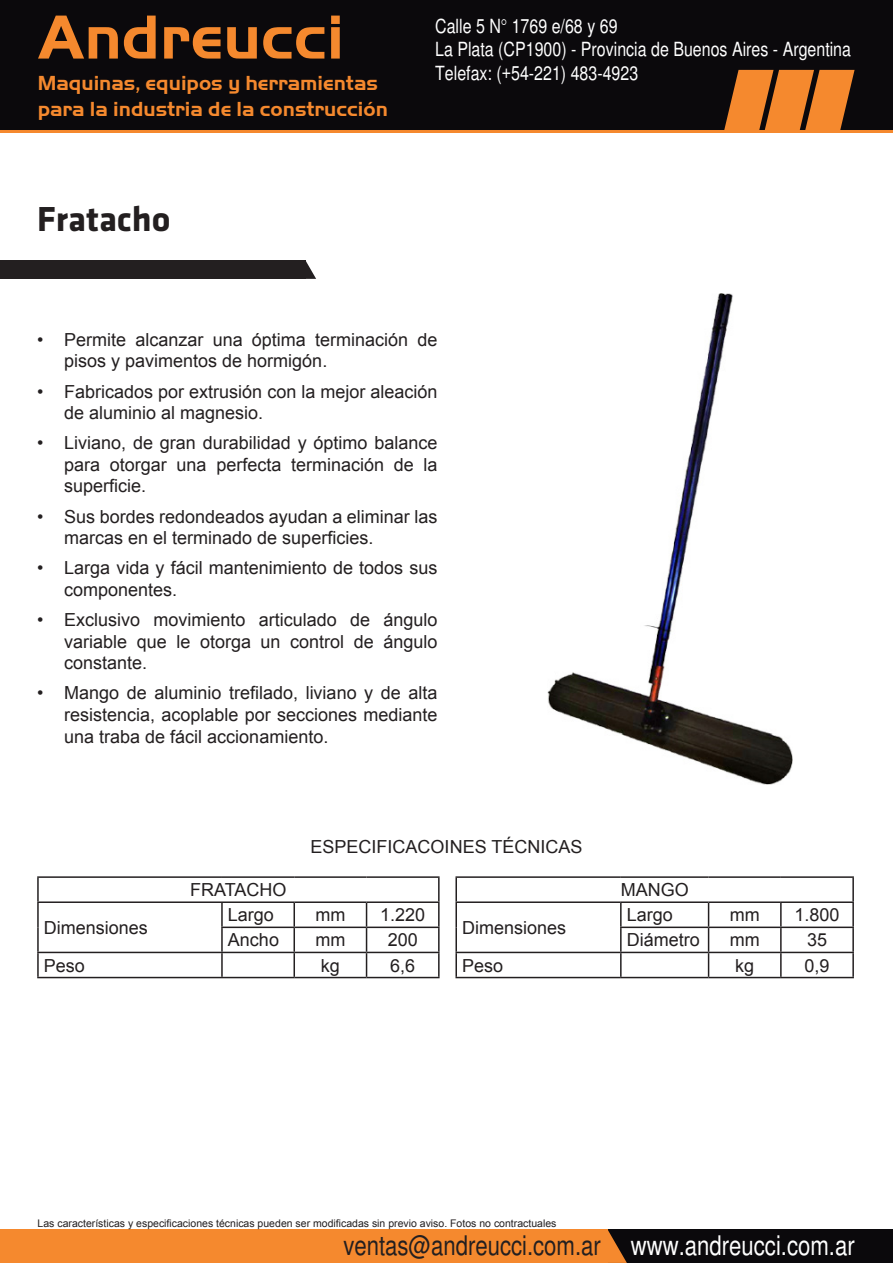
<style>
.page{position:relative;width:893px;height:1263px;background:#fff}
.page>*{position:absolute;margin:0;border:0;box-sizing:border-box;transform-origin:0 0}
.t1{font:700 64.5px "Handel Got D";color:#f5892e}
.t2{font:700 36px "Klavika";color:#231f20}
.t3{font:condensed 27px "Helvetica";color:#231f20}
.t4{font:condensed 27px "Helvetica";color:#fff}
.t5{font:700 21px "Handel Got D";color:#f5892e}
.t6{font:condensed 19.5px "Helvetica";color:#fff}
.t7{font:18px/21.6px "Arial";color:#231f20}
.t8{font:10.5px "Arial";color:#231f20}
</style>
<div class="page">
<hr style="left:37px;top:876px;width:185px;height:2px;background:#231f20">
<hr style="left:37px;top:878px;width:2px;height:23px;background:#231f20">
<hr style="left:222px;top:876px;width:72px;height:2px;background:#231f20">
<hr style="left:294px;top:876px;width:73px;height:2px;background:#231f20">
<hr style="left:367px;top:876px;width:73px;height:2px;background:#231f20">
<hr style="left:438px;top:878px;width:2px;height:23px;background:#231f20">
<hr style="left:37px;top:901px;width:185px;height:2px;background:#231f20">
<hr style="left:37px;top:903px;width:2px;height:24px;background:#231f20">
<hr style="left:222px;top:901px;width:72px;height:2px;background:#231f20">
<hr style="left:221px;top:903px;width:2px;height:23px;background:#231f20">
<hr style="left:294px;top:901px;width:73px;height:2px;background:#231f20">
<hr style="left:293px;top:903px;width:2px;height:23px;background:#231f20">
<hr style="left:367px;top:901px;width:73px;height:2px;background:#231f20">
<hr style="left:438px;top:903px;width:2px;height:23px;background:#231f20">
<hr style="left:37px;top:927px;width:2px;height:25px;background:#231f20">
<hr style="left:221px;top:926px;width:73px;height:2px;background:#231f20">
<hr style="left:221px;top:928px;width:2px;height:24px;background:#231f20">
<hr style="left:294px;top:926px;width:73px;height:2px;background:#231f20">
<hr style="left:293px;top:928px;width:2px;height:24px;background:#231f20">
<hr style="left:367px;top:926px;width:73px;height:2px;background:#231f20">
<hr style="left:438px;top:928px;width:2px;height:24px;background:#231f20">
<hr style="left:37px;top:952px;width:185px;height:1px;background:#231f20">
<hr style="left:37px;top:953px;width:2px;height:24px;background:#231f20">
<hr style="left:222px;top:952px;width:72px;height:1px;background:#231f20">
<hr style="left:221px;top:953px;width:2px;height:24px;background:#231f20">
<hr style="left:294px;top:952px;width:73px;height:1px;background:#231f20">
<hr style="left:293px;top:953px;width:2px;height:24px;background:#231f20">
<hr style="left:367px;top:952px;width:73px;height:1px;background:#231f20">
<svg style="left:366px;top:903px;width:1px;height:74px"></svg>
<hr style="left:438px;top:953px;width:2px;height:24px;background:#231f20">
<hr style="left:37px;top:977px;width:185px;height:1px;background:#231f20">
<hr style="left:222px;top:977px;width:72px;height:1px;background:#231f20">
<hr style="left:294px;top:977px;width:73px;height:1px;background:#231f20">
<hr style="left:367px;top:977px;width:73px;height:1px;background:#231f20">
<hr style="left:455px;top:876px;width:166px;height:2px;background:#231f20">
<hr style="left:455px;top:878px;width:2px;height:23px;background:#231f20">
<hr style="left:621px;top:876px;width:88px;height:2px;background:#231f20">
<hr style="left:709px;top:876px;width:72px;height:2px;background:#231f20">
<hr style="left:781px;top:876px;width:73px;height:2px;background:#231f20">
<hr style="left:852px;top:878px;width:2px;height:23px;background:#231f20">
<hr style="left:455px;top:901px;width:166px;height:2px;background:#231f20">
<hr style="left:455px;top:903px;width:2px;height:24px;background:#231f20">
<hr style="left:621px;top:901px;width:88px;height:2px;background:#231f20">
<hr style="left:620px;top:903px;width:2px;height:23px;background:#231f20">
<hr style="left:709px;top:901px;width:72px;height:2px;background:#231f20">
<hr style="left:781px;top:901px;width:73px;height:2px;background:#231f20">
<hr style="left:780px;top:903px;width:2px;height:23px;background:#231f20">
<hr style="left:852px;top:903px;width:2px;height:23px;background:#231f20">
<hr style="left:455px;top:927px;width:2px;height:25px;background:#231f20">
<hr style="left:620px;top:926px;width:89px;height:2px;background:#231f20">
<hr style="left:620px;top:928px;width:2px;height:24px;background:#231f20">
<hr style="left:709px;top:926px;width:72px;height:2px;background:#231f20">
<hr style="left:781px;top:926px;width:73px;height:2px;background:#231f20">
<hr style="left:780px;top:928px;width:2px;height:24px;background:#231f20">
<hr style="left:852px;top:928px;width:2px;height:24px;background:#231f20">
<hr style="left:455px;top:952px;width:166px;height:1px;background:#231f20">
<hr style="left:455px;top:953px;width:2px;height:24px;background:#231f20">
<hr style="left:621px;top:952px;width:88px;height:1px;background:#231f20">
<hr style="left:620px;top:953px;width:2px;height:24px;background:#231f20">
<hr style="left:709px;top:952px;width:72px;height:1px;background:#231f20">
<svg style="left:708px;top:903px;width:1px;height:74px"></svg>
<hr style="left:781px;top:952px;width:73px;height:1px;background:#231f20">
<hr style="left:780px;top:953px;width:2px;height:24px;background:#231f20">
<hr style="left:852px;top:953px;width:2px;height:24px;background:#231f20">
<hr style="left:455px;top:977px;width:166px;height:1px;background:#231f20">
<hr style="left:621px;top:977px;width:88px;height:1px;background:#231f20">
<hr style="left:709px;top:977px;width:72px;height:1px;background:#231f20">
<hr style="left:781px;top:977px;width:73px;height:1px;background:#231f20">
<div style="left:600px;top:1230px;width:293px;height:33px;background:#0b090c"></div>
<div style="left:0;top:1230px;width:608px;height:33px;background:#f5892e"></div>
<svg style="left:608px;top:1230px;width:19px;height:33px"></svg>
<div style="left:0;top:261px;width:306px;height:18px;background:#231f20"></div>
<svg style="left:306px;top:261px;width:10px;height:18px"></svg>
<img style="left:547px;top:294px;width:245px;height:491px">
<div style="left:0;top:0;width:893px;height:131px;background:#0b090c"></div>
<svg style="left:724px;top:70px;width:130px;height:60px"></svg>
<hr style="left:0;top:130px;width:893px;height:2px;background:#f5892e">
<p class="t1" style="left:38px;top:1px;width:308px">Andreucci</p>
<p class="t5" style="left:38px;top:71px;width:342px">Maquinas, equipos y herramientas</p>
<p class="t5" style="left:38px;top:97px;width:352px">para la industria de la construcción</p>
<p class="t2" style="left:37px;top:199px;width:135px">Fratacho</p>
<p class="t6" style="left:435px;top:15px;width:184px">Calle 5 N° 1769 e/68 y 69</p>
<p class="t6" style="left:435px;top:38px;width:417px">La Plata (CP1900) - Provincia de Buenos Aires - Argentina</p>
<p class="t6" style="left:435px;top:61px;width:205px">Telefax: (+54-221) 483-4923</p>
<p class="t7" style="left:64px;top:329px;width:375px;text-indent:-27px">• Permite alcanzar una óptima terminación de pisos y pavimentos de hormigón.</p>
<p class="t7" style="left:64px;top:381px;width:375px;text-indent:-27px">• Fabricados por extrusión con la mejor aleación de aluminio al magnesio.</p>
<p class="t7" style="left:64px;top:432px;width:375px;text-align:justify;text-indent:-27px">• Liviano, de gran durabilidad y óptimo balance para otorgar una perfecta terminación de la superficie.</p>
<p class="t7" style="left:64px;top:506px;width:375px;text-indent:-27px">• Sus bordes redondeados ayudan a eliminar las marcas en el terminado de superficies.</p>
<p class="t7" style="left:64px;top:557px;width:375px;text-indent:-27px">• Larga vida y fácil mantenimiento de todos sus componentes.</p>
<p class="t7" style="left:64px;top:609px;width:375px;text-align:justify;text-indent:-27px">• Exclusivo movimiento articulado de ángulo variable que le otorga un control de ángulo constante.</p>
<p class="t7" style="left:64px;top:682px;width:375px;text-align:justify;text-indent:-27px">• Mango de aluminio trefilado, liviano y de alta resistencia, acoplable por secciones mediante una traba de fácil accionamiento.</p>
<p class="t7" style="left:44px;top:917px;width:106px">Dimensiones</p>
<p class="t7" style="left:190px;top:879px;width:98px">FRATACHO</p>
<p class="t7" style="left:311px;top:836px;width:273px">ESPECIFICACOINES TÉCNICAS</p>
<p class="t7" style="left:228px;top:904px;width:48px">Largo</p>
<p class="t7" style="left:315px;top:904px;width:31px">mm</p>
<p class="t7" style="left:380px;top:904px;width:47px">1.220</p>
<p class="t7" style="left:228px;top:929px;width:53px">Ancho</p>
<p class="t7" style="left:315px;top:929px;width:31px">mm</p>
<p class="t7" style="left:388px;top:929px;width:32px">200</p>
<p class="t7" style="left:462px;top:917px;width:106px">Dimensiones</p>
<p class="t7" style="left:621px;top:879px;width:70px">MANGO</p>
<p class="t7" style="left:627px;top:904px;width:48px">Largo</p>
<p class="t7" style="left:730px;top:904px;width:31px">mm</p>
<p class="t7" style="left:794px;top:904px;width:47px">1.800</p>
<p class="t7" style="left:627px;top:929px;width:75px">Diámetro</p>
<p class="t7" style="left:730px;top:929px;width:31px">mm</p>
<p class="t7" style="left:807px;top:929px;width:22px">35</p>
<p class="t7" style="left:44px;top:954px;width:43px">Peso</p>
<p class="t7" style="left:321px;top:954px;width:21px">kg</p>
<p class="t7" style="left:390px;top:954px;width:27px">6,6</p>
<p class="t7" style="left:462px;top:954px;width:43px">Peso</p>
<p class="t7" style="left:735px;top:954px;width:21px">kg</p>
<p class="t7" style="left:804px;top:954px;width:27px">0,9</p>
<p class="t8" style="left:38px;top:1216px;width:520px">Las características y especificaciones técnicas pueden ser modificadas sin previo aviso. Fotos no contractuales</p>
<p class="t3" style="left:343px;top:1230px;width:259px">ventas@andreucci.com.ar</p>
<p class="t4" style="left:631px;top:1229px;width:225px">www.andreucci.com.ar</p>
</div>
